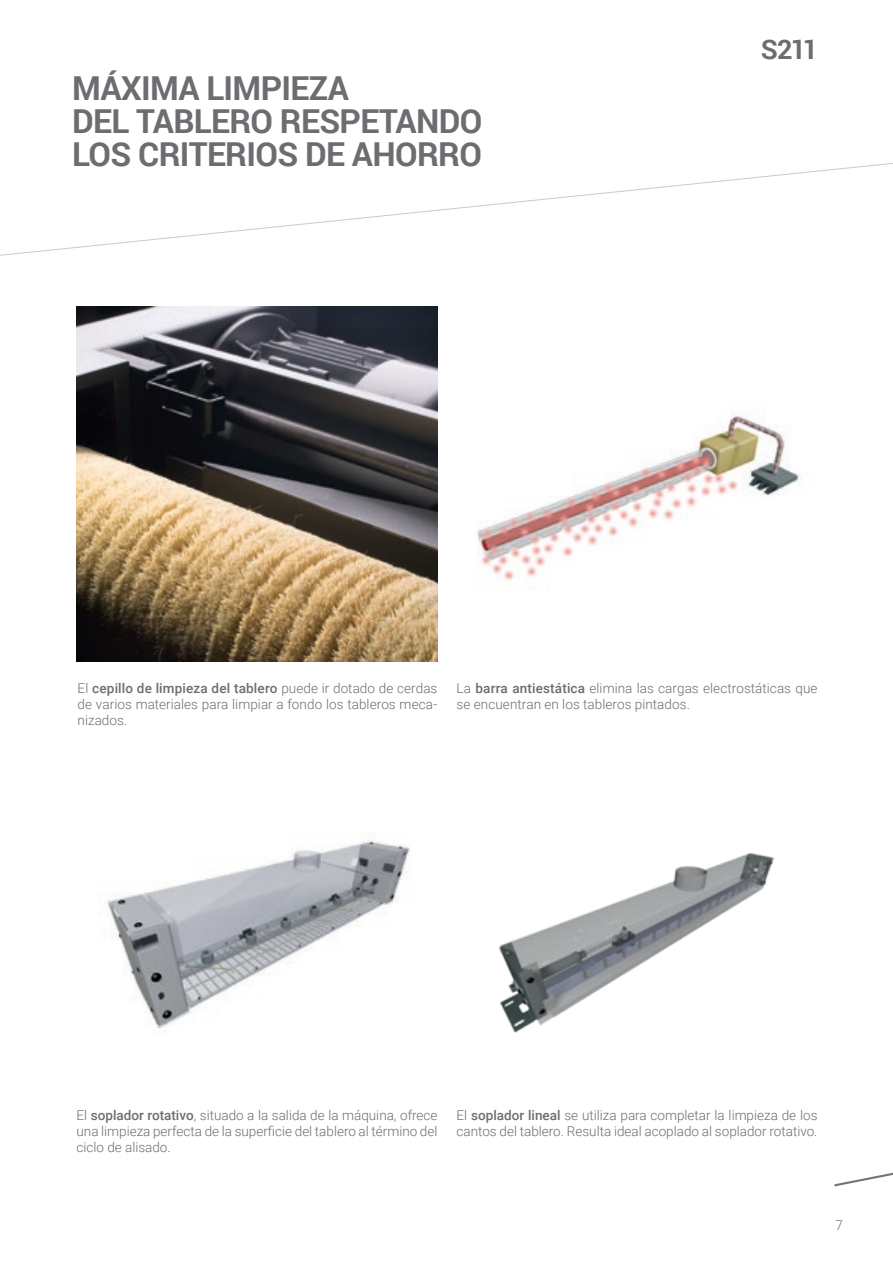
<style>
.page{position:relative;width:893px;height:1263px;background:#fff}
.page>*{position:absolute;margin:0;border:0;box-sizing:border-box;transform-origin:0 0}
.t1{font:700 33px/33px "Roboto";letter-spacing:-.02em;color:#6c6d70}
.t2{font:700 27px "Roboto";color:#6c6d70}
.t3{font:300 13.5px/16.2px "Roboto";color:#6c6d70;text-align:justify}
.s1{font-weight:500}
</style>
<div class="page">
<svg style="left:834px;top:1172px;width:59px;height:14px"></svg>
<svg style="left:0;top:163px;width:893px;height:186px"></svg>
<img style="left:77px;top:306px;width:360px;height:356px">
<div style="left:455px;top:305px;width:361px;height:357px;background:#fff"></div>
<img style="left:477px;top:414px;width:325px;height:167px">
<img style="left:499px;top:852px;width:275px;height:181px">
<img style="left:107px;top:840px;width:303px;height:189px">
<p class="t1" style="left:72px;top:70px;width:411px">MÁXIMA LIMPIEZA<br>DEL TABLERO RESPETANDO<br>LOS CRITERIOS DE AHORRO</p>
<p class="t2" style="left:761px;top:30px;width:59px">S211</p>
<p class="t3" style="left:78px;top:680px;width:361px">El <span class="s1">cepillo de limpieza del tablero</span> puede ir dotado de cerdas de varios materiales para limpiar a fondo los tableros meca&shy;nizados.</p>
<p class="t3" style="left:457px;top:680px;width:362px">La <span class="s1">barra antiestática</span> elimina las cargas electrostáticas que se encuentran en los tableros pintados.</p>
<p class="t3" style="left:77px;top:1106px;width:362px">El <span class="s1">soplador rotativo</span>, situado a la salida de la máquina, ofrece una limpieza perfecta de la superficie del tablero al término del ciclo de alisado.</p>
<p class="t3" style="left:457px;top:1106px;width:362px">El <span class="s1">soplador lineal</span> se utiliza para completar la limpieza de los cantos del tablero. Resulta ideal acoplado al soplador rotativo.</p>
<p class="t3" style="left:836px;top:1216px;width:9px">7</p>
</div>
